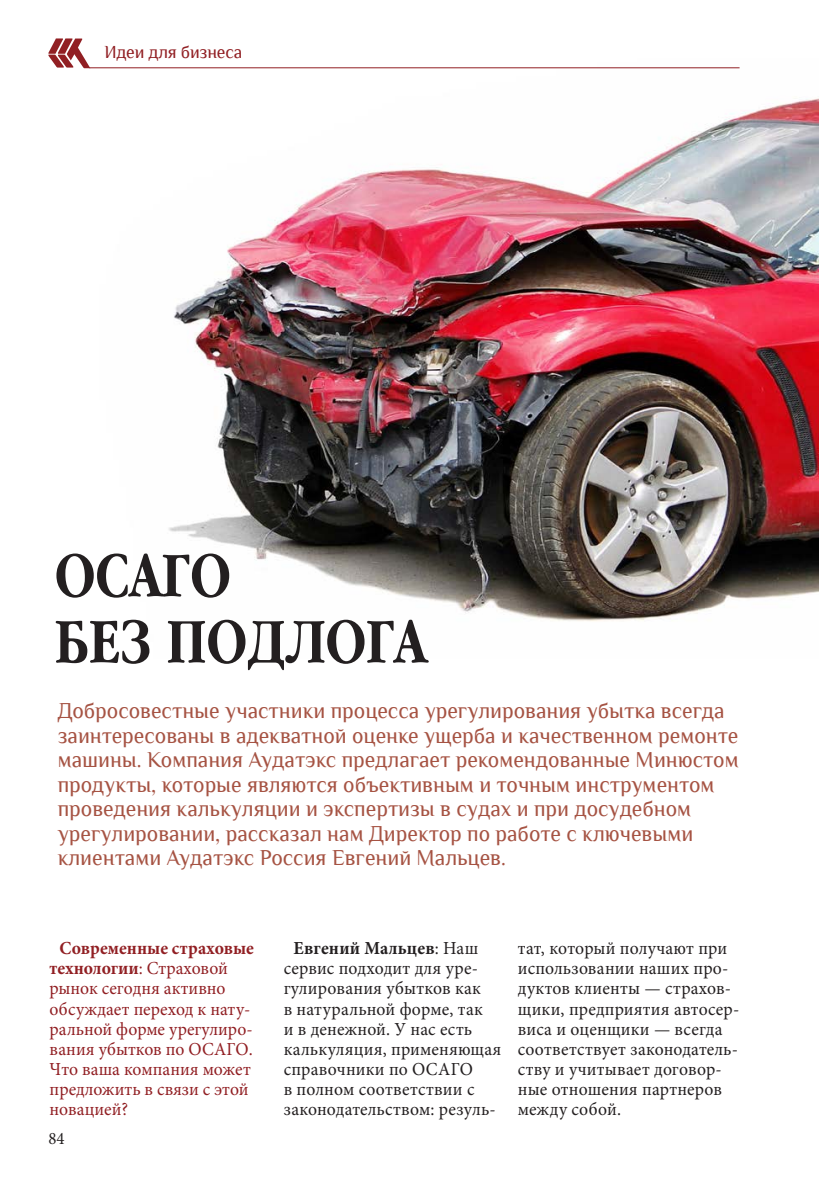
<style>
.page{position:relative;width:819px;height:1191px;background:#fff}
.page>*{position:absolute;margin:0;border:0;box-sizing:border-box;transform-origin:0 0}
.t1{font:700 66.15px/66.1px "Garamond Narrow";color:#231f20;scale:.96 1}
.t2{font:22.75px/24.5px "Philosopher";color:#a65343;scale:.95 1}
.t3{font:18.38px/20.1px "Minion Pro";letter-spacing:.01em;color:#231f20;scale:.96 1}
.t4{font:18.38px/20.1px "Minion Pro";color:#911f23;scale:.96 1}
.t5{font:18.38px "Philosopher";letter-spacing:-.01em;color:#911f23;scale:.96 1}
.t6{font:17.5px "Minion Pro";color:#231f20;scale:.96 1}
.s1{font-weight:700}
</style>
<div class="page">
<img style="left:84px;top:67px;width:735px;height:554px">
<svg style="left:48px;top:38px;width:42px;height:30px"></svg>
<hr style="left:89px;top:67px;width:650px;height:1px;background:#911f23">
<p class="t5" style="left:104px;top:42px;width:145px">Идеи для бизнеса</p>
<h1 class="t1" style="left:55px;top:542px;width:389px">ОСАГО<br>БЕЗ ПОДЛОГА</h1>
<p class="t2" style="left:58px;top:698px;width:718px">Добросовестные участники процесса урегулирования убытка всегда заинтересованы в адекватной оценке ущерба и качественном ремонте машины. Компания Аудатэкс предлагает рекомендованные Минюстом продукты, которые являются объективным и точным инструментом проведения калькуляции и экспертизы в судах и при досудебном урегулировании, рассказал нам Директор по работе с ключевыми клиентами Аудатэкс Россия Евгений Мальцев.</p>
<p class="t4" style="left:50px;top:938px;width:214px;text-indent:10px"><span class="s1">Современные страховые технологии</span>: Страховой рынок сегодня активно обсуждает переход к нату&shy;ральной форме урегулиро&shy;вания убытков по ОСАГО.<br>Что ваша компания может предложить в связи с этой новацией?</p>
<p class="t3" style="left:284px;top:938px;width:228px;text-indent:10px"><span class="s1">Евгений Мальцев</span>: Наш сервис подходит для уре&shy;гулирования убытков как<br>в натуральной форме, так<br>и в денежной. У нас есть калькуляция, применяющая справочники по ОСАГО<br>в полном соответствии с законодательством: резуль-</p>
<p class="t3" style="left:518px;top:938px;width:232px">тат, который получают при использовании наших про&shy;дуктов клиенты — страхов&shy;щики, предприятия автосер&shy;виса и оценщики — всегда соответствует законодатель&shy;ству и учитывает договор&shy;ные отношения партнеров между собой.</p>
<p class="t6" style="left:48px;top:1126px;width:18px">84</p>
</div>
